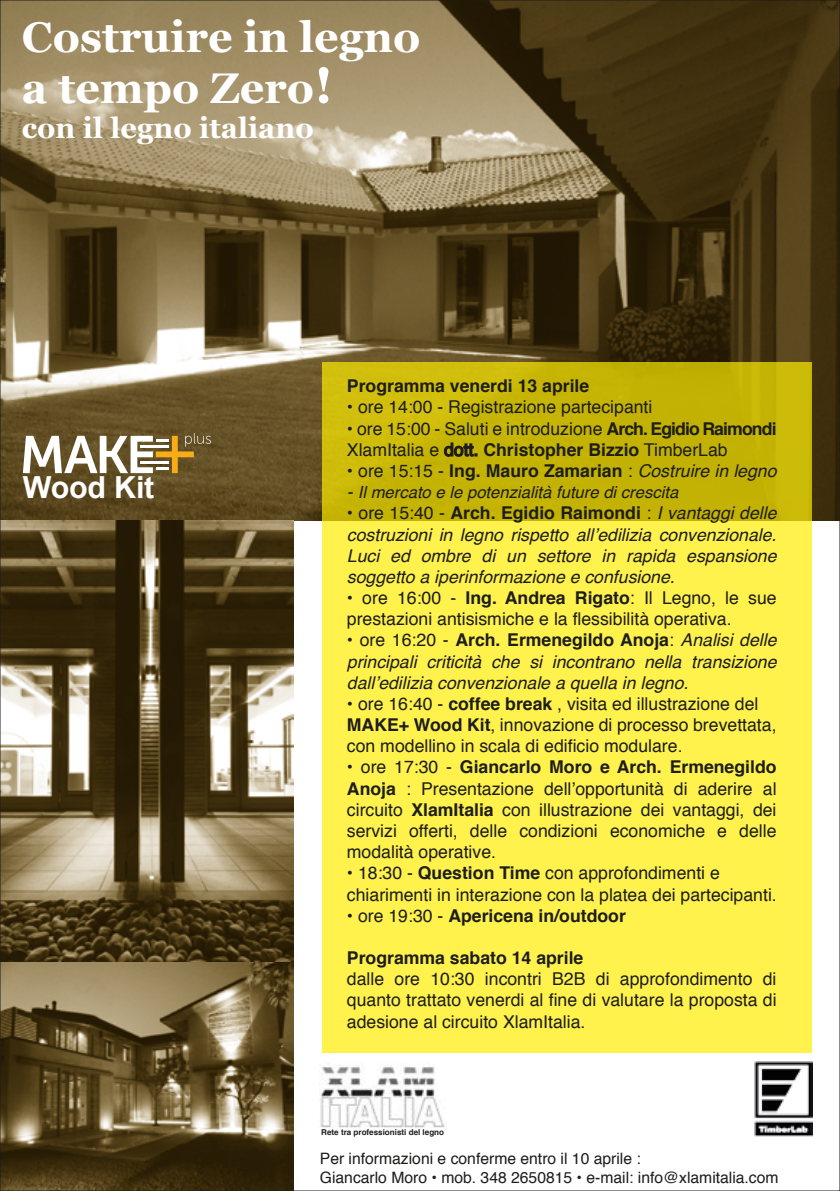
<style>
.page{position:relative;width:840px;height:1191px;background:#fff}
.page>*{position:absolute;margin:0;border:0;box-sizing:border-box;transform-origin:0 0}
.t1{font:700 50.6px "Georgia";color:#fff}
.t2{font:700 43px/51.6px "Georgia";color:#fff}
.t3{font:700 30.4px "Arial";letter-spacing:-.005em;color:#fff}
.t4{font:700 28.8px "Georgia";color:#fff}
.t5{font:17.6px/21.2px "Helvetica";color:#1d1d1b}
.t6{font:italic 17.6px/21.2px "Helvetica";color:#1d1d1b;text-align:justify}
.t7{font:700 17.6px "Helvetica";color:#1d1d1b}
.t8{font:italic 16.6px "Helvetica";color:#1d1d1b}
.t9{font:15.6px/18.8px "Helvetica";color:#1d1d1b}
.t10{font:700 8px "Helvetica";color:#1d1d1b}
.s1{font-weight:700}
.s2{font-weight:400}
.s3{font-weight:400;font-style:italic}
.s4{font-size:17.6px}
.s5{font-style:normal}
.s6{font-weight:700;font-style:normal}
</style>
<div class="page">
<img style="left:2px;top:2px;width:835px;height:518px">
<img style="left:320px;top:1063px;width:125px;height:64px">
<img style="left:754px;top:1061px;width:57px;height:76px">
<img style="left:2px;top:520px;width:291px;height:669px">
<svg style="left:322px;top:362px;width:489px;height:690px;background:#f2e43c"></svg>
<svg style="left:442px;top:442px;width:35px;height:16px"></svg>
<svg style="left:23px;top:436px;width:188px;height:37px"></svg>
<h2 class="t2" style="left:22px;top:11px;width:400px">Costruire in legno a tempo Zero</h2>
<h3 class="t4" style="left:22px;top:109px;width:293px">con il legno italiano</h3>
<h1 class="t1" style="left:314px;top:53px;width:21px">!</h1>
<h3 class="t3" style="left:23px;top:467px;width:133px">Wood Kit</h3>
<p class="t7" style="left:347px;top:372px;width:244px">Programma venerdi 13 aprile</p>
<p class="t5" style="left:347px;top:397px;width:307px">• ore 14:00 - Registrazione partecipanti</p>
<p class="t5" style="left:347px;top:418px;width:431px">• ore 15:00 - Saluti e introduzione <span class="s1">Arch. Egidio Raimondi<br></span>XlamItalia e dott. <span class="s1">Christopher Bizzio</span> TimberLab</p>
<p class="t7" style="left:347px;top:456px;width:431px"><span class="s2">• ore 15:15 -</span> Ing. Mauro Zamarian <span class="s2">:</span> <span class="s3">Costruire in legno</span></p>
<p class="t8" style="left:347px;top:479px;width:333px"><span class="s4">-</span> Il mercato e le potenzialità future di crescita</p>
<p class="t6" style="left:347px;top:503px;width:431px"><span class="s5">• ore 15:40 -</span> <span class="s6">Arch. Egidio Raimondi</span> <span class="s5">:</span> I vantaggi delle costruzioni in legno rispetto all’edilizia convenzionale.<br>Luci ed ombre di un settore in rapida espansione soggetto a iperinformazione e confusione.</p>
<p class="t5" style="left:347px;top:588px;width:431px">• ore 16:00 - <span class="s1">Ing. Andrea Rigato</span>: Il Legno, le sue prestazioni antisismiche e la flessibilità operativa.</p>
<p class="t6" style="left:347px;top:630px;width:431px"><span class="s5">• ore 16:20 -</span> <span class="s6">Arch. Ermenegildo Anoja</span><span class="s5">:</span> Analisi delle principali criticità che si incontrano nella transizione dall’edilizia convenzionale a quella in legno.</p>
<p class="t5" style="left:347px;top:693px;width:431px">• ore 16:40 - <span class="s1">coffee break</span> , visita ed illustrazione del<br><span class="s1">MAKE+ Wood Kit</span>, innovazione di processo brevettata, con modellino in scala di edificio modulare.</p>
<p class="t5" style="left:347px;top:757px;width:431px;text-align:justify">• ore 17:30 - <span class="s1">Giancarlo Moro e Arch. Ermenegildo Anoja</span> : Presentazione dell’opportunità di aderire al circuito <span class="s1">XlamItalia</span> con illustrazione dei vantaggi, dei servizi offerti, delle condizioni economiche e delle modalità operative.</p>
<p class="t5" style="left:347px;top:863px;width:431px">• 18:30 - <span class="s1">Question Time</span> con approfondimenti e chiarimenti in interazione con la platea dei partecipanti.</p>
<p class="t7" style="left:347px;top:901px;width:280px"><span class="s2">• ore 19:30 -</span> Apericena in/outdoor</p>
<p class="t7" style="left:347px;top:943px;width:238px">Programma sabato 14 aprile</p>
<p class="t5" style="left:347px;top:969px;width:431px;text-align:justify">dalle ore 10:30 incontri B2B di approfondimento di quanto trattato venerdi al fine di valutare la proposta di adesione al circuito XlamItalia.</p>
<p class="t10" style="left:321px;top:1126px;width:124px">Rete tra professionisti del legno</p>
<p class="t9" style="left:320px;top:1149px;width:460px">Per informazioni e conferme entro il 10 aprile :<br>Giancarlo Moro • mob. 348 2650815 • e-mail: info@xlamitalia.com</p>
</div>
